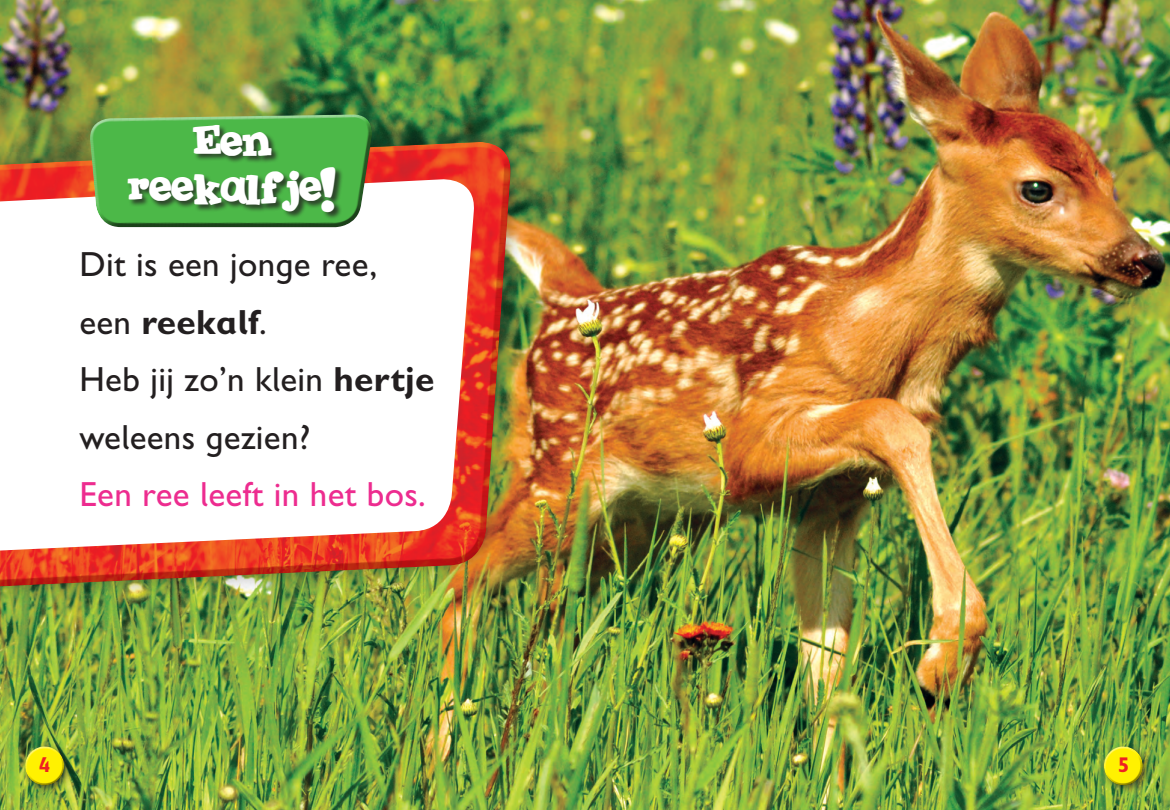
<style>
.page{position:relative;width:1170px;height:810px;background:#fff}
.page>*{position:absolute;margin:0;border:0;box-sizing:border-box;transform-origin:0 0}
.t1{font:45px/45px "ELE Pizza";color:#fff;text-align:center}
.Paragraph_Style_1{font:35px/57.5px "Gill Sans Infant Std";letter-spacing:.01em;color:#231f20}
.Paragraph_Style_1-2{font:35px "Gill Sans Infant Std";letter-spacing:.01em;color:#ed2c8f}
.Paragraph_Style_1-3{font:700 35px "Gill Sans Infant Std";letter-spacing:.01em;color:#231f20}
.t2{font:700 21.38px "Gill Sans Infant Std";color:#ee2123}
.s1{font-weight:400}
.s2{font-weight:700}
</style>
<div class="page">
<img style="left:0;top:0;width:1170px;height:810px">
<img style="left:0;top:85px;width:533px;height:564px">
<img style="left:0;top:115px;width:513px;height:514px">
<svg style="left:0;top:178px;width:476px;height:385px"></svg>
<svg style="left:88px;top:110px;width:287px;height:127px"></svg>
<div style="left:127px;top:125px;width:216px;height:95px;background:#231f20;opacity:.75"></div>
<div style="left:1100px;top:743px;width:52px;height:51px;background:#231f20;opacity:.6"></div>
<div style="left:1103px;top:745px;width:41px;height:31px;background:#fff;opacity:.75"></div>
<div style="left:1103px;top:752px;width:41px;height:34px;background:#231f20;opacity:.75"></div>
<div style="left:21px;top:743px;width:52px;height:51px;background:#231f20;opacity:.6"></div>
<div style="left:24px;top:745px;width:42px;height:31px;background:#fff;opacity:.75"></div>
<div style="left:24px;top:752px;width:42px;height:34px;background:#231f20;opacity:.75"></div>
<p class="t1" style="left:127px;top:126px;width:209px">Een reekalfje!</p>
<p class="Paragraph_Style_1" style="left:79px;top:236px;width:299px">Dit is een jonge ree,</p>
<p class="Paragraph_Style_1-3" style="left:79px;top:301px;width:189px"><span class="s1">een</span> reekalf<span class="s1">.</span></p>
<p class="Paragraph_Style_1" style="left:79px;top:351px;width:357px">Heb jij zo’n klein <span class="s2">hertje </span>weleens gezien?</p>
<p class="Paragraph_Style_1-2" style="left:79px;top:475px;width:348px">Een ree leeft in het bos.</p>
<p class="t2" style="left:39px;top:752px;width:13px">4</p>
<p class="t2" style="left:1118px;top:752px;width:13px">5</p>
</div>
